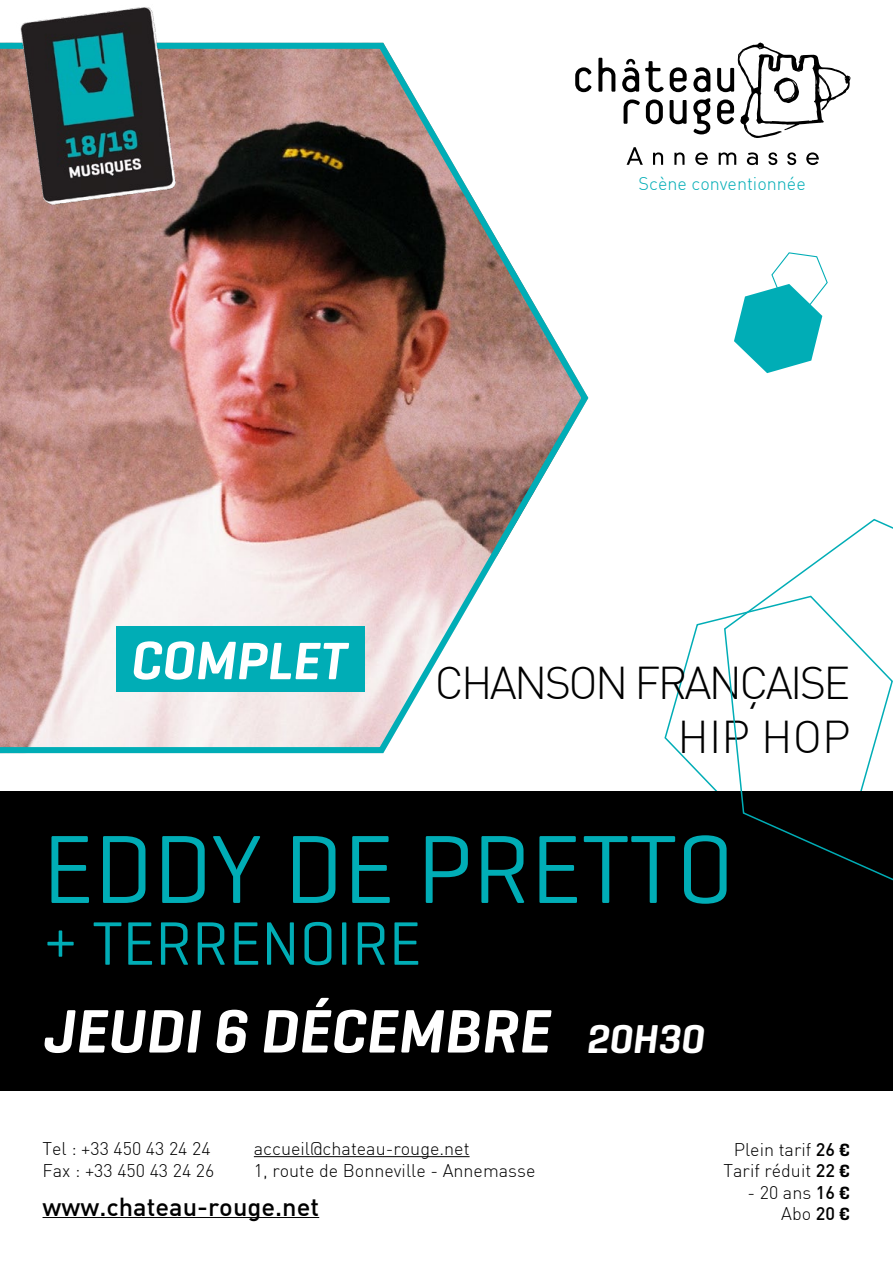
<style>
.page{position:relative;width:893px;height:1263px;background:#fff}
.page>*{position:absolute;margin:0;border:0;box-sizing:border-box;transform-origin:0 0}
.t1{font:98.4px "Geogrotesque";color:#00adb6}
.t2{font:italic 600 62.25px "Geogrotesque";color:#fff}
.t3{font:62.25px "Geogrotesque";color:#00adb6}
.t4{font:italic 600 53.4px "Geogrotesque";color:#fff}
.t5{font:300 45px/54px "DIN";letter-spacing:-.06em;color:#000;text-align:right}
.t6{font:500 25.5px "DIN";color:#000}
.t7{font:300 18px/21.6px "DIN";color:#000}
.t8{font:300 18px "DIN";color:#00adb6}
.s1{font-size:55.05px}
.s2{font-size:40.95px}
.s3{font-weight:500}
.s4{font-family:"Geogrotesque";font-weight:600}
</style>
<div class="page">
<svg style="left:664px;top:617px;width:59px;height:174px"></svg>
<div style="left:0;top:791px;width:893px;height:300px;background:#000"></div>
<svg style="left:624px;top:99px;width:16px;height:25px"></svg>
<svg style="left:646px;top:99px;width:17px;height:25px"></svg>
<svg style="left:670px;top:100px;width:17px;height:24px"></svg>
<svg style="left:693px;top:98px;width:17px;height:36px"></svg>
<svg style="left:598px;top:58px;width:17px;height:34px"></svg>
<svg style="left:622px;top:59px;width:17px;height:33px"></svg>
<svg style="left:645px;top:61px;width:19px;height:31px"></svg>
<svg style="left:670px;top:67px;width:17px;height:25px"></svg>
<svg style="left:693px;top:67px;width:17px;height:25px"></svg>
<svg style="left:717px;top:43px;width:133px;height:95px"></svg>
<svg style="left:627px;top:147px;width:16px;height:18px"></svg>
<svg style="left:653px;top:152px;width:10px;height:13px"></svg>
<svg style="left:674px;top:152px;width:10px;height:13px"></svg>
<svg style="left:695px;top:152px;width:13px;height:13px"></svg>
<svg style="left:719px;top:152px;width:17px;height:13px"></svg>
<svg style="left:747px;top:152px;width:11px;height:13px"></svg>
<svg style="left:768px;top:152px;width:9px;height:13px"></svg>
<svg style="left:787px;top:152px;width:9px;height:13px"></svg>
<svg style="left:806px;top:152px;width:13px;height:13px"></svg>
<img style="left:0;top:42px;width:592px;height:712px">
<img style="left:10px;top:7px;width:173px;height:205px">
<hr style="left:254px;top:1156px;width:216px;height:1px;background:#000">
<hr style="left:43px;top:1217px;width:276px;height:1px;background:#000">
<svg style="left:734px;top:252px;width:94px;height:121px"></svg>
<svg style="left:723px;top:518px;width:170px;height:363px"></svg>
<div style="left:116px;top:626px;width:248px;height:66px;background:#00adb6"></div>
<p class="t8" style="left:639px;top:173px;width:169px">Scène conventionnée</p>
<h3 class="t4" style="left:130px;top:628px;width:217px"><span class="s1">COM</span>PLET</h3>
<h3 class="t5" style="left:435px;top:655px;width:417px">chanson française hip hop</h3>
<h1 class="t1" style="left:43px;top:808px;width:693px">EDDY D E PRETTO</h1>
<h2 class="t3" style="left:43px;top:905px;width:380px">+ TERRENOIRE</h2>
<h2 class="t2" style="left:43px;top:992px;width:662px">JEUDI 6 DÉCEMBRE <span class="s2">20H30</span></h2>
<p class="t7" style="left:43px;top:1138px;width:173px">Tel : +33 450 43 24 24<br>Fax : +33 450 43 24 26</p>
<p class="t7" style="left:254px;top:1138px;width:283px">accueil@chateau-rouge.net<br>1, route de Bonneville - Annemasse</p>
<h3 class="t6" style="left:43px;top:1190px;width:278px">www.chateau-rouge.net</h3>
<p class="t7" style="left:723px;top:1138px;width:128px;text-align:center">Plein tarif <span class="s3">26</span> <span class="s4">€<br></span>Tarif réduit <span class="s3">22</span> <span class="s4">€</span></p>
<p class="t7" style="left:748px;top:1181px;width:104px;text-align:right">- 20 ans <span class="s3">16</span> <span class="s4">€<br></span>Abo <span class="s3">20</span> <span class="s4">€</span></p>
</div>
